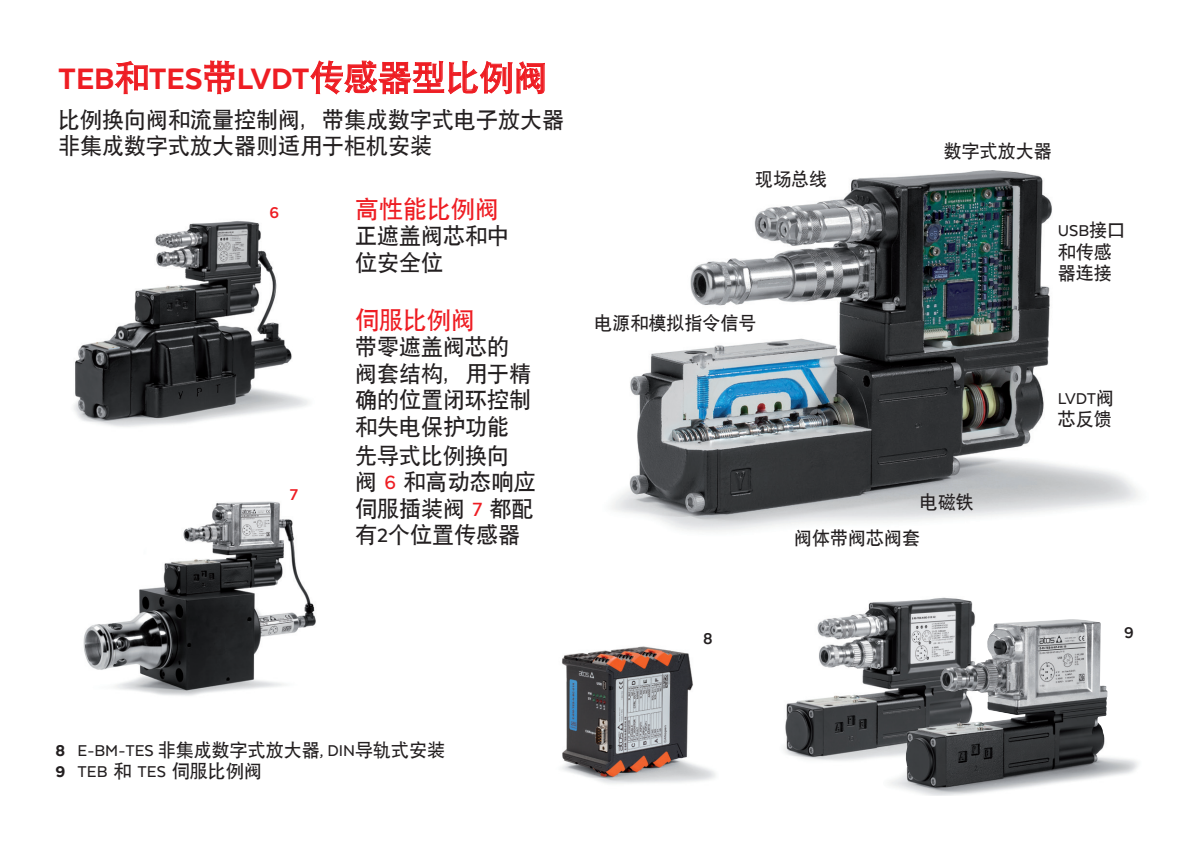
<style>
.page{position:relative;width:1191px;height:851px;background:#fff}
.page>*{position:absolute;margin:0;border:0;box-sizing:border-box;transform-origin:0 0}
.t1{font:800 34px "Texta Alt";color:#ee1d23}
.t2{font:24px "SIL Hei Med Jian";color:#ee1d23}
.t3{font:22px/26.4px "SIL Hei Med Jian";color:#231f20}
.Normale{font:18px/21.6px "SIL Hei Med Jian";color:#231f20}
.Normale-2{font:500 18px/21.6px "Texta Alt";color:#231f20}
.t4{font:700 18px "Texta Alt";color:#ee1d23}
.t5{font:700 18px "Texta Alt";color:#231f20}
.s1{font-family:"SIL Hei Med Jian";font-weight:400}
.s2{font-family:"Texta Alt";font-weight:500;color:#ee1d23}
.s3{font-family:"Texta Alt";font-weight:500}
.s4{font-family:"Texta Alt";font-weight:800}
.s5{font-weight:800}
</style>
<div class="page">
<img style="left:74px;top:221px;width:235px;height:206px">
<img style="left:562px;top:646px;width:154px;height:138px">
<img style="left:611px;top:170px;width:528px;height:362px">
<svg style="left:115px;top:61px;width:33px;height:33px"></svg>
<svg style="left:204px;top:60px;width:30px;height:34px"></svg>
<svg style="left:310px;top:60px;width:235px;height:34px"></svg>
<img style="left:784px;top:597px;width:191px;height:164px">
<img style="left:83px;top:501px;width:233px;height:195px">
<img style="left:877px;top:619px;width:261px;height:176px">
<p class="t1" style="left:58px;top:61px;width:491px">TEB<span class="s1">和</span>TES<span class="s1">带</span>LVDT<span class="s1">传感器型比例阀</span></p>
<p class="t3" style="left:58px;top:104px;width:508px">比例换向阀和流量控制阀，带集成数字式电子放大器</p>
<p class="t3" style="left:58px;top:131px;width:375px">非集成数字式放大器则适用于柜机安装</p>
<p class="t4" style="left:269px;top:203px;width:11px">6</p>
<p class="t4" style="left:290px;top:485px;width:10px">7</p>
<p class="t2" style="left:355px;top:193px;width:145px">高性能比例阀</p>
<p class="t3" style="left:355px;top:221px;width:155px">正遮盖阀芯和中位安全位</p>
<p class="t2" style="left:355px;top:304px;width:121px">伺服比例阀</p>
<p class="t3" style="left:355px;top:332px;width:178px">带零遮盖阀芯的阀套结构，用于精确的位置闭环控制和失电保护功能</p>
<p class="t3" style="left:355px;top:440px;width:182px">先导式比例换向阀 <span class="s2">6</span> 和高动态响应伺服插装阀 <span class="s2">7</span> 都配有<span class="s3">2</span>个位置传感器</p>
<p class="Normale" style="left:755px;top:166px;width:73px">现场总线</p>
<p class="Normale" style="left:594px;top:311px;width:163px">电源和模拟指令信号</p>
<p class="Normale" style="left:944px;top:138px;width:109px">数字式放大器</p>
<p class="Normale" style="left:1057px;top:218px;width:69px"><span class="s3">USB</span>接口和传感器连接</p>
<p class="Normale" style="left:920px;top:489px;width:55px">电磁铁</p>
<p class="Normale-2" style="left:1057px;top:387px;width:58px">LVDT<span class="s1">阀芯反馈</span></p>
<p class="t5" style="left:703px;top:629px;width:11px">8</p>
<p class="Normale" style="left:794px;top:525px;width:127px">阀体带阀芯阀套</p>
<p class="t5" style="left:1124px;top:623px;width:11px">9</p>
<p class="Normale" style="left:56px;top:737px;width:391px"><span class="s4">8</span> <span class="s3">E-BM-TES</span> 非集成数字式放大器<span class="s3">, DIN</span>导轨式安装</p>
<p class="Normale-2" style="left:56px;top:760px;width:208px"><span class="s5">9</span> TEB <span class="s1">和</span> TES <span class="s1">伺服比例阀</span></p>
</div>
